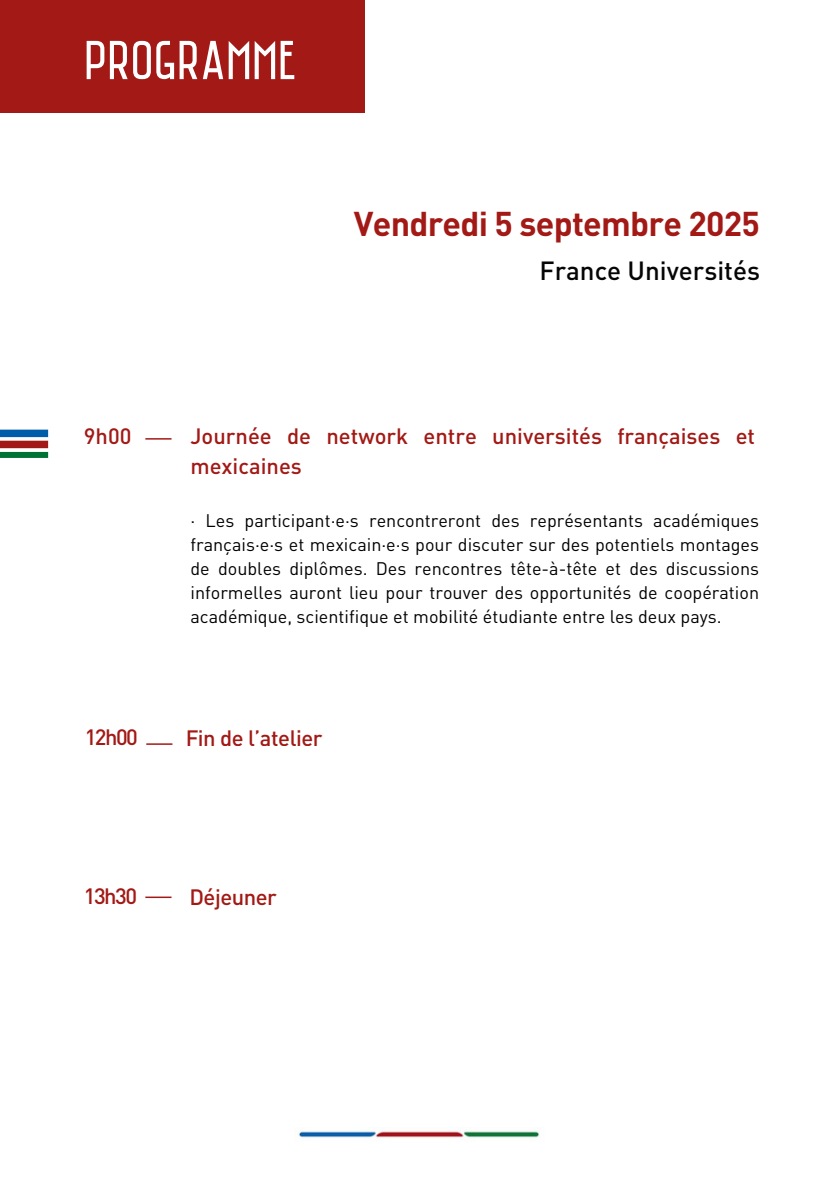
<style>
.page{position:relative;width:839px;height:1191px;background:#fff}
.page>*{position:absolute;margin:0;border:0;box-sizing:border-box;transform-origin:0 0}
.t1{font:56px "Saniretro";color:#fff}
.t2{font:700 34px "DIN Pro";letter-spacing:-.02em;color:#a21915}
.t3{font:500 26px "DIN Pro";color:#050505}
.t4{font:500 22px/30px "DIN Pro";color:#a21915}
.t5{font:500 22px "DIN Pro";letter-spacing:-.02em;color:#a21915}
.t6{font:18px/24px "DIN Pro";color:#000;text-align:justify}
</style>
<div class="page">
<div style="left:0;top:430px;width:48px;height:7px;background:#005da9"></div>
<div style="left:0;top:441px;width:48px;height:7px;background:#a21915"></div>
<div style="left:0;top:452px;width:48px;height:6px;background:#007334"></div>
<hr style="left:145px;top:438px;width:26px;height:2px;background:#a21915">
<hr style="left:146px;top:743px;width:26px;height:2px;background:#a21915">
<svg style="left:145px;top:897px;width:26px;height:1px"></svg>
<div style="left:0;top:0;width:364px;height:113px;background:#a21915"></div>
<img style="left:297px;top:1130px;width:243px;height:8px">
<h1 class="t1" style="left:84px;top:27px;width:214px">PROGRAMME</h1>
<h2 class="t2" style="left:354px;top:201px;width:408px">Vendredi 5 septembre 2025</h2>
<h3 class="t3" style="left:539px;top:253px;width:222px">France Universités</h3>
<p class="t4" style="left:84px;top:420px;width:49px">9h00</p>
<p class="t4" style="left:190px;top:420px;width:566px">Journée de network entre universités françaises et mexicaines</p>
<p class="t6" style="left:190px;top:508px;width:570px">· Les participant·e·s rencontreront des représentants académiques français·e·s et mexicain·e·s pour discuter sur des potentiels montages de doubles diplômes. Des rencontres tête-à-tête et des discussions informelles auront lieu pour trouver des opportunités de coopération académique, scientifique et mobilité étudiante entre les deux pays.</p>
<p class="t4" style="left:85px;top:721px;width:55px">12h00</p>
<p class="t5" style="left:185px;top:723px;width:138px">Fin de l’atelier</p>
<p class="t4" style="left:84px;top:880px;width:55px">13h30</p>
<p class="t5" style="left:189px;top:882px;width:89px">Déjeuner</p>
</div>
